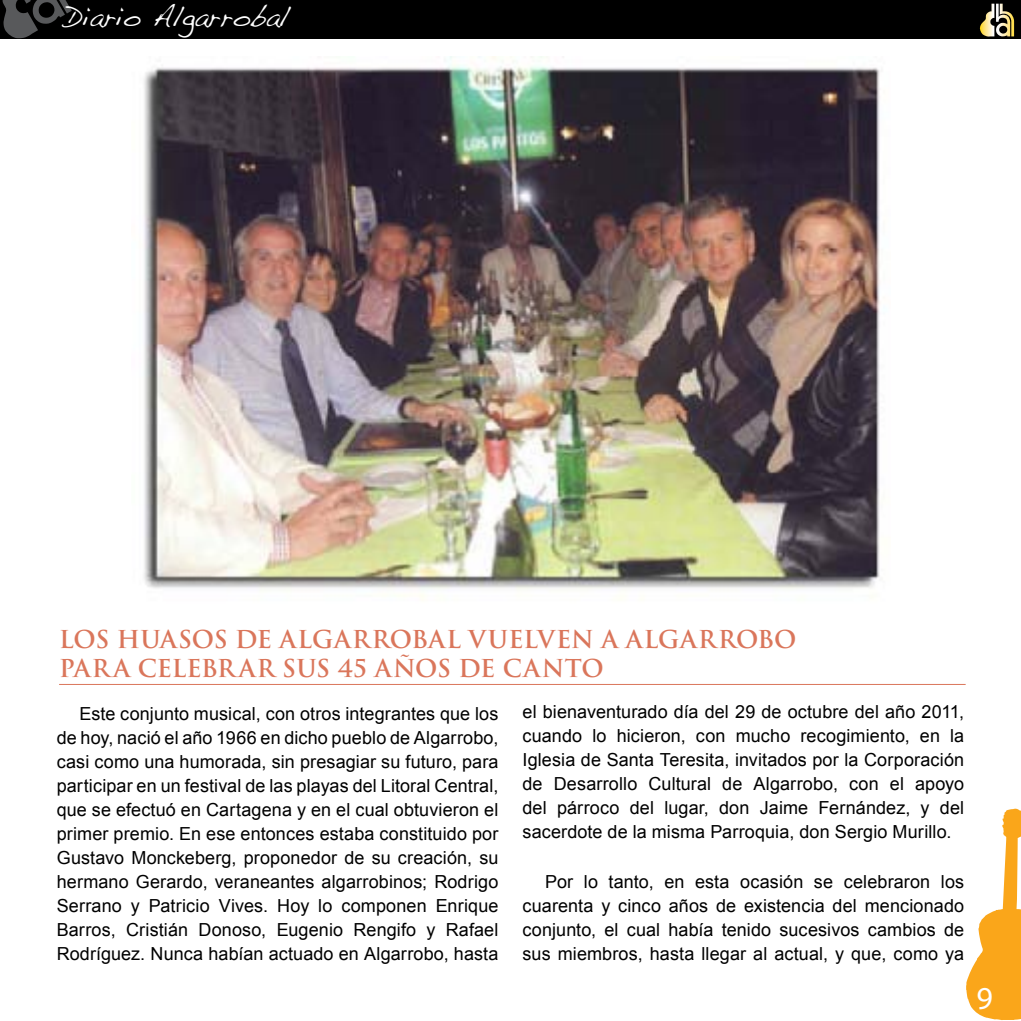
<style>
.page{position:relative;width:1021px;height:1021px;background:#fff}
.page>*{position:absolute;margin:0;border:0;box-sizing:border-box;transform-origin:0 0}
.t1{font:32px "Myriad Pro";color:#fff}
.t2{font:28px "Handwriting Dakota";color:#fff}
.t3{font:700 24px/28.8px "Trajan";color:#da765b}
.t4{font:18px/24px "Arial";letter-spacing:.005em;color:#000;text-align:justify}
</style>
<div class="page">
<div style="left:0;top:0;width:1020px;height:39px;background:#000"></div>
<svg style="left:2px;top:0;width:70px;height:38px"></svg>
<svg style="left:979px;top:4px;width:35px;height:33px"></svg>
<svg style="left:966px;top:808px;width:54px;height:212px"></svg>
<hr style="left:59px;top:684px;width:906px;height:1px;background:#da765b">
<img style="left:144px;top:57px;width:736px;height:543px">
<h2 class="t2" style="left:64px;top:0;width:227px">Diario Algarrobal</h2>
<h3 class="t3" style="left:59px;top:625px;width:739px">LOS HUASOS DE ALGARROBAL VUELVEN A ALGARROBO<br>PARA CELEBRAR SUS 45 AÑOS DE CANTO</h3>
<p class="t4" style="left:57px;top:702px;width:443px;text-indent:23px">Este conjunto musical, con otros integrantes que los de hoy, nació el año 1966 en dicho pueblo de Algarrobo, casi como una humorada, sin presagiar su futuro, para participar en un festival de las playas del Litoral Central, que se efectuó en Cartagena y en el cual obtuvieron el primer premio. En ese entonces estaba constituido por Gustavo Monckeberg, proponedor de su creación, su hermano Gerardo, veraneantes algarrobinos; Rodrigo Serrano y Patricio Vives. Hoy lo componen Enrique Barros, Cristián Donoso, Eugenio Rengifo y Rafael Rodríguez. Nunca habían actuado en Algarrobo, hasta</p>
<p class="t4" style="left:522px;top:700px;width:443px">el bienaventurado día del 29 de octubre del año 2011, cuando lo hicieron, con mucho recogimiento, en la Iglesia de Santa Teresita, invitados por la Corporación de Desarrollo Cultural de Algarrobo, con el apoyo del párroco del lugar, don Jaime Fernández, y del sacerdote de la misma Parroquia, don Sergio Murillo.</p>
<p class="t4" style="left:522px;top:870px;width:443px;text-indent:23px">Por lo tanto, en esta ocasión se celebraron los cuarenta y cinco años de existencia del mencionado conjunto, el cual había tenido sucesivos cambios de sus miembros, hasta llegar al actual, y que, como ya</p>
<h1 class="t1" style="left:976px;top:978px;width:18px">9</h1>
</div>
